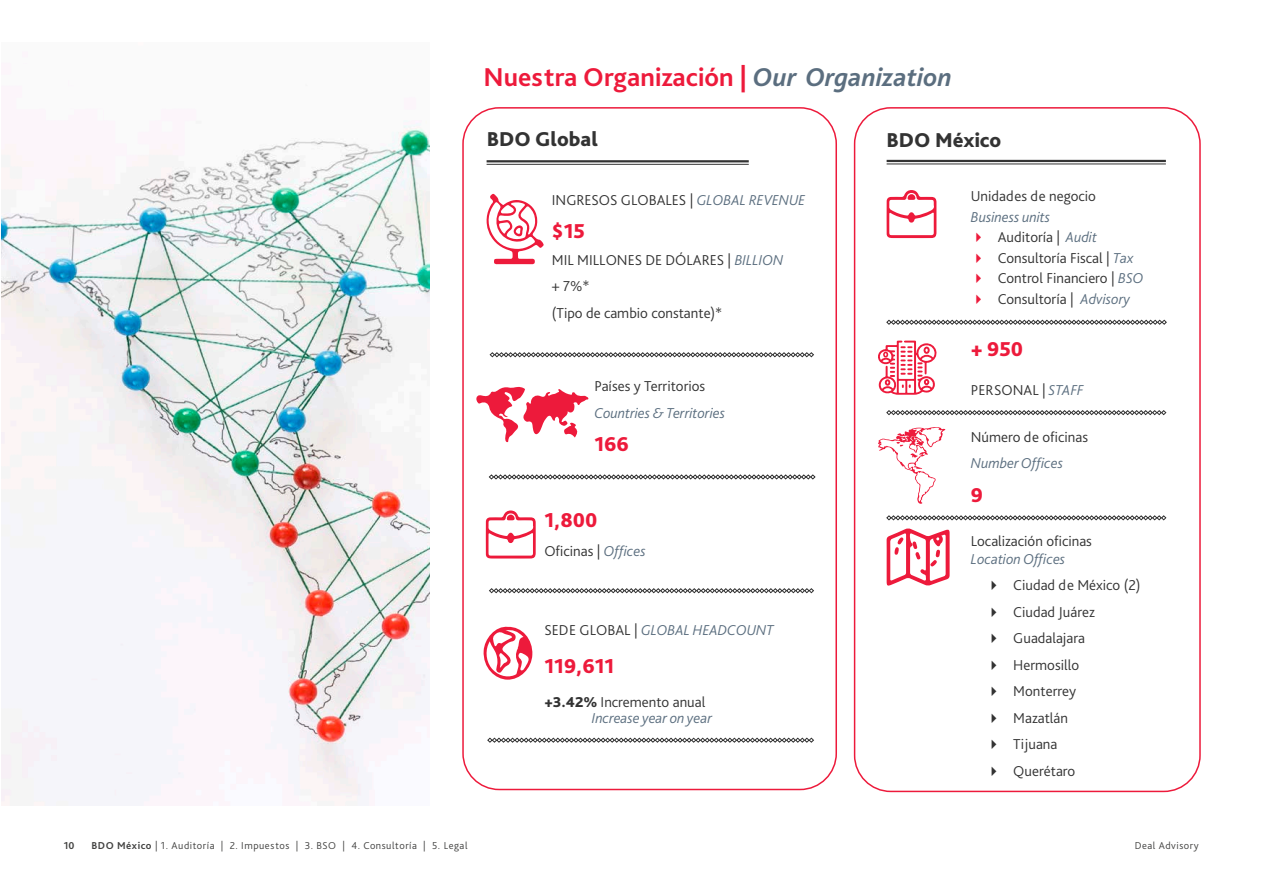
<style>
.page{position:relative;width:1263px;height:893px;background:#fff}
.page>*{position:absolute;margin:0;border:0;box-sizing:border-box;transform-origin:0 0}
.t1{font:700 27px "Bliss Pro";color:#ed1a3b}
.t2{font:800 21px "Bliss Pro";color:#ed1a3b}
.t3{font:800 21px "Bliss Pro";color:#333}
.t4{font:300 15px/18px "Bliss Pro";color:#333}
.t5{font:italic 300 15px/16.5px "Bliss Pro";color:#5b6e7f}
.t6{font:300 10.5px "Bliss Pro";letter-spacing:.05em;color:#414140}
.t7{font:700 10.5px "Bliss Pro";color:#414140}
.s1{font-style:italic;color:#5b6e7f}
.s2{font-style:normal;color:#333}
.s3{font-weight:800;font-style:normal;color:#333}
.s4{font-weight:700}
</style>
<div class="page">
<img style="left:2px;top:120px;width:428px;height:682px">
<div style="left:462px;top:107px;width:375px;height:683px;border:2px solid #ed1a3b;border-radius:36px"></div>
<svg style="left:486px;top:193px;width:58px;height:71px"></svg>
<svg style="left:476px;top:387px;width:113px;height:55px"></svg>
<svg style="left:486px;top:510px;width:50px;height:49px"></svg>
<svg style="left:483px;top:626px;width:50px;height:54px"></svg>
<svg style="left:878px;top:341px;width:59px;height:54px"></svg>
<svg style="left:878px;top:427px;width:67px;height:77px"></svg>
<svg style="left:886px;top:528px;width:64px;height:58px"></svg>
<div style="left:854px;top:107px;width:347px;height:685px;border:2px solid #ed1a3b;border-radius:36px"></div>
<hr style="left:487px;top:160px;width:262px;height:2px;background:#333">
<hr style="left:487px;top:164px;width:262px;height:1px;background:#333">
<hr style="left:887px;top:160px;width:279px;height:2px;background:#333">
<hr style="left:887px;top:164px;width:279px;height:1px;background:#333">
<svg style="left:490px;top:352px;width:324px;height:5px"></svg>
<svg style="left:489px;top:474px;width:326px;height:5px"></svg>
<svg style="left:489px;top:588px;width:325px;height:5px"></svg>
<svg style="left:487px;top:738px;width:327px;height:5px"></svg>
<svg style="left:886px;top:320px;width:281px;height:5px"></svg>
<svg style="left:886px;top:410px;width:280px;height:5px"></svg>
<svg style="left:886px;top:515px;width:280px;height:5px"></svg>
<svg style="left:886px;top:190px;width:50px;height:48px"></svg>
<p class="t1" style="left:484px;top:60px;width:470px">Nuestra Organización | <span class="s1">Our Organization</span></p>
<p class="t3" style="left:487px;top:126px;width:113px">BDO Global</p>
<p class="t3" style="left:887px;top:127px;width:116px">BDO México</p>
<p class="t4" style="left:552px;top:190px;width:255px">INGRESOS GLOBALES | <span class="s1">GLOBAL REVENUE</span></p>
<p class="t2" style="left:552px;top:218px;width:35px">$15</p>
<p class="t4" style="left:552px;top:250px;width:233px">MIL MILLONES DE DÓLARES | <span class="s1">BILLION</span></p>
<p class="t4" style="left:552px;top:277px;width:39px">+ 7%*</p>
<p class="t4" style="left:552px;top:303px;width:172px">(Tipo de cambio constante)*</p>
<p class="t4" style="left:594px;top:377px;width:112px">Países y Territorios</p>
<p class="t5" style="left:594px;top:404px;width:132px">Countries &amp; Territories</p>
<p class="t2" style="left:594px;top:431px;width:36px">166</p>
<p class="t2" style="left:544px;top:507px;width:55px">1,800</p>
<p class="t4" style="left:544px;top:542px;width:103px">Oficinas | <span class="s1">Offices</span></p>
<p class="t5" style="left:544px;top:621px;width:231px"><span class="s2">SEDE GLOBAL |</span> GLOBAL HEADCOUNT</p>
<p class="t2" style="left:544px;top:653px;width:72px">119,611</p>
<p class="t5" style="left:592px;top:693px;width:122px;text-indent:-47px"><span class="s3">+3.42%</span> <span class="s2">Incremento anual<br></span>Increase year on year</p>
<p class="t4" style="left:971px;top:187px;width:127px">Unidades de negocio</p>
<p class="t5" style="left:971px;top:208px;width:81px">Business units</p>
<p class="t4" style="left:998px;top:228px;width:101px">Auditoría | <span class="s1">Audit</span></p>
<p class="t4" style="left:998px;top:248px;width:137px">Consultoría Fiscal | <span class="s1">Tax</span></p>
<p class="t4" style="left:998px;top:269px;width:147px">Control Financiero | <span class="s1">BSO</span></p>
<p class="t4" style="left:998px;top:289px;width:134px">Consultoría | <span class="s1">Advisory</span></p>
<p class="t2" style="left:971px;top:336px;width:54px">+ 950</p>
<p class="t4" style="left:971px;top:381px;width:115px">PERSONAL | <span class="s1">STAFF</span></p>
<p class="t4" style="left:971px;top:427px;width:119px">Número de oficinas</p>
<p class="t5" style="left:971px;top:455px;width:94px">Number Offices</p>
<p class="t2" style="left:971px;top:482px;width:14px">9</p>
<p class="t4" style="left:971px;top:531px;width:123px">Localización oficinas<br><span class="s1">Location Offices</span></p>
<p class="t4" style="left:1013px;top:576px;width:129px">Ciudad de México (2)</p>
<p class="t4" style="left:1013px;top:602px;width:83px">Ciudad Juárez</p>
<p class="t4" style="left:1013px;top:629px;width:73px">Guadalajara</p>
<p class="t4" style="left:1013px;top:655px;width:67px">Hermosillo</p>
<p class="t4" style="left:1013px;top:682px;width:64px">Monterrey</p>
<p class="t4" style="left:1013px;top:708px;width:56px">Mazatlán</p>
<p class="t4" style="left:1013px;top:735px;width:46px">Tijuana</p>
<p class="t4" style="left:1013px;top:761px;width:63px">Querétaro</p>
<p class="t7" style="left:64px;top:839px;width:12px">10</p>
<p class="t6" style="left:91px;top:839px;width:378px"><span class="s4">BDO México</span> | 1. Auditoría | 2. Impuestos | 3. BSO | 4. Consultoría | 5. Legal</p>
<p class="t6" style="left:1135px;top:839px;width:65px">Deal Advisory</p>
</div>
